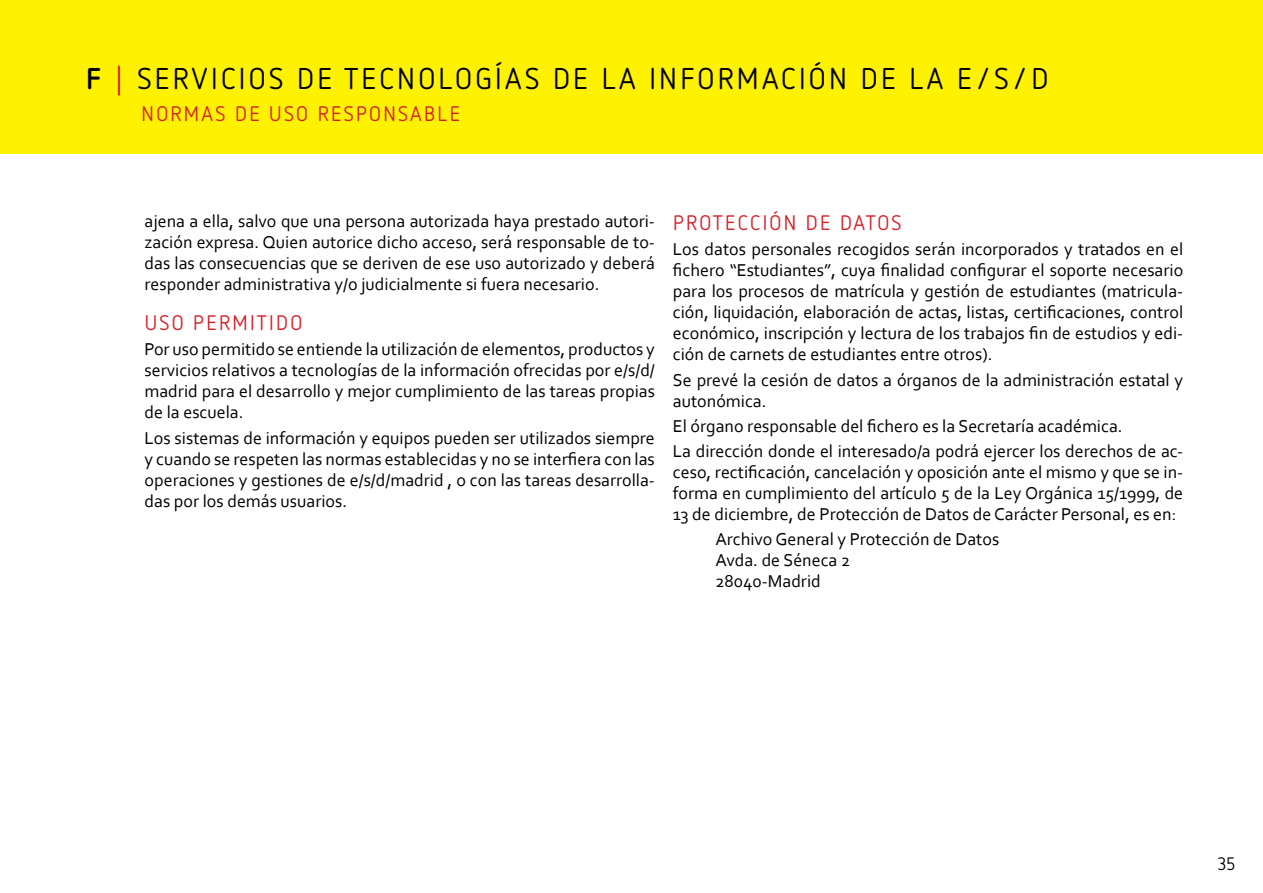
<style>
.page{position:relative;width:1263px;height:893px;background:#fff}
.page>*{position:absolute;margin:0;border:0;box-sizing:border-box;transform-origin:0 0}
.t1{font:30px "Netto OT";letter-spacing:.11em;color:#000}
.t2{font:21px "Netto OT";letter-spacing:.11em;color:#d2232a}
.t3{font:18px/21px "Corbel";color:#000;text-align:justify}
.t4{font:18px "Netto OT";color:#000}
.s1{font-weight:700}
.s2{color:#d2232a}
</style>
<div class="page">
<div style="left:0;top:0;width:1263px;height:153px;background:#fff200"></div>
<h1 class="t1" style="left:86px;top:60px;width:964px"><span class="s1">f</span> <span class="s2">|</span> SERVICIOS DE TECNOLOGÍAS DE LA INFORMACIÓN DE LA E/S/D</h1>
<p class="t2" style="left:86px;top:100px;width:35px">N</p>
<p class="t2" style="left:156px;top:100px;width:305px">ORMAS DE USO RESPONSABLE</p>
<p class="t3" style="left:145px;top:210px;width:512px">ajena a ella, salvo que una persona autorizada haya prestado autori&shy;zación expresa. Quien autorice dicho acceso, será responsable de to&shy;das las consecuencias que se deriven de ese uso autorizado y deberá responder administrativa y/o judicialmente si fuera necesario.</p>
<p class="t2" style="left:145px;top:310px;width:14px">USO</p>
<p class="t2" style="left:193px;top:310px;width:13px">PERMITIDO</p>
<p class="t3" style="left:145px;top:338px;width:512px">Por uso permitido se entiende la utilización de elementos, productos y servicios relativos a tecnologías de la información ofrecidas por e/s/d/ madrid para el desarrollo y mejor cumplimiento de las tareas propias de la escuela.</p>
<p class="t3" style="left:145px;top:427px;width:512px">Los sistemas de información y equipos pueden ser utilizados siempre y cuando se respeten las normas establecidas y no se interfiera con las operaciones y gestiones de e/s/d/madrid , o con las tareas desarrolla&shy;das por los demás usuarios.</p>
<p class="t2" style="left:673px;top:210px;width:14px">PROTECCIÓN</p>
<p class="t2" style="left:806px;top:210px;width:47px">DE DATOS</p>
<p class="t3" style="left:673px;top:238px;width:512px">Los datos personales recogidos serán incorporados y tratados en el fichero “Estudiantes”, cuya finalidad configurar el soporte necesario para los procesos de matrícula y gestión de estudiantes (matricula&shy;ción, liquidación, elaboración de actas, listas, certificaciones, control económico, inscripción y lectura de los trabajos fin de estudios y edi&shy;ción de carnets de estudiantes entre otros).</p>
<p class="t3" style="left:673px;top:369px;width:512px">Se prevé la cesión de datos a órganos de la administración estatal y autonómica.</p>
<p class="t3" style="left:673px;top:413px;width:512px;line-height:25.2px">El órgano responsable del fichero es la Secretaría académica.<br>La dirección donde el interesado/a podrá ejercer los derechos de ac-</p>
<p class="t3" style="left:673px;top:461px;width:512px">ceso, rectificación, cancelación y oposición ante el mismo y que se in&shy;forma en cumplimiento del artículo 5 de la Ley Orgánica 15/1999, de 13 de diciembre, de Protección de Datos de Carácter Personal, es en:</p>
<p class="t3" style="left:715px;top:528px;width:285px;text-align:left">Archivo General y Protección de Datos<br>Avda. de Séneca 2<br>28040-Madrid</p>
<p class="t4" style="left:1218px;top:852px;width:19px">35</p>
</div>
